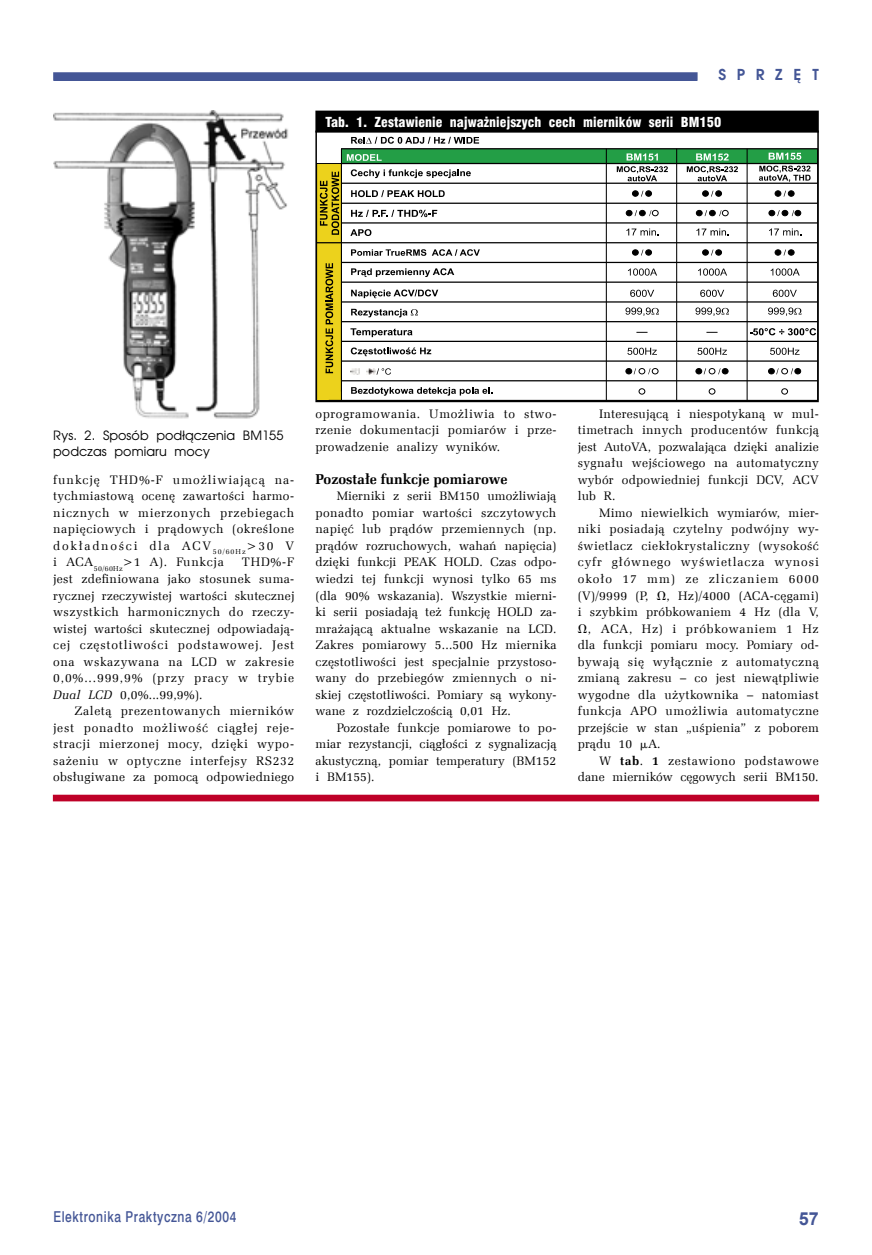
<style>
.page{position:relative;width:872px;height:1255px;background:#fff}
.page>*{position:absolute;margin:0;border:0;box-sizing:border-box;transform-origin:0 0}
.pnstrony{font:700 18px "Arial";color:#445696}
.elekprakt{font:15px "Swis 721 Md EU";letter-spacing:.05em;color:#445696;scale:.8 1}
.nagl_lewa_str{font:700 15px "Avalon";color:#445696}
.Head1{font:700 14.25px "Zapf Ellipt EU";color:#000}
.tab_nagl{font:13.5px "Swis 721 Blk Cn EU";letter-spacing:.005em;color:#fff}
.spis{font:12.75px/15.3px "Avalon";letter-spacing:.005em;color:#000}
.Body_text{font:12.3px/16.5px "Zapf Ellipt EU";letter-spacing:.015em;color:#000;text-align:justify}
.pnstrony-2{font:12.3px/16.5px "Zapf Ellipt EU";letter-spacing:.05em;color:#000;text-align:justify}
.s1{font-style:italic}
.s2{font-family:"Math With Greek"}
.s3{font-weight:700}
</style>
<div class="page">
<div style="left:54px;top:73px;width:643px;height:7px;background:#445696"></div>
<div style="left:53px;top:72px;width:644px;height:9px;border:2px solid #445696"></div>
<img style="left:53px;top:111px;width:235px;height:308px">
<div style="left:316px;top:163px;width:25px;height:237px;background:#ecd21c"></div>
<div style="left:341px;top:149px;width:476px;height:14px;background:#239e46"></div>
<div style="left:341px;top:149px;width:476px;height:15px;border:1px solid #000"></div>
<hr style="left:341px;top:183px;width:476px;height:1px;background:#000">
<hr style="left:341px;top:203px;width:476px;height:1px;background:#000">
<hr style="left:341px;top:223px;width:476px;height:1px;background:#000">
<hr style="left:341px;top:262px;width:476px;height:1px;background:#000">
<hr style="left:341px;top:282px;width:476px;height:1px;background:#000">
<hr style="left:341px;top:302px;width:476px;height:1px;background:#000">
<hr style="left:341px;top:321px;width:476px;height:1px;background:#000">
<hr style="left:341px;top:341px;width:476px;height:1px;background:#000">
<hr style="left:341px;top:361px;width:476px;height:1px;background:#000">
<hr style="left:341px;top:380px;width:476px;height:1px;background:#000">
<hr style="left:606px;top:149px;width:1px;height:251px;background:#000">
<svg style="left:617px;top:153px;width:21px;height:28px"></svg>
<svg style="left:632px;top:191px;width:6px;height:5px"></svg>
<svg style="left:626px;top:210px;width:11px;height:6px"></svg>
<svg style="left:626px;top:228px;width:11px;height:7px"></svg>
<svg style="left:632px;top:249px;width:6px;height:6px"></svg>
<svg style="left:628px;top:268px;width:10px;height:7px"></svg>
<svg style="left:630px;top:290px;width:8px;height:7px"></svg>
<svg style="left:625px;top:307px;width:13px;height:8px"></svg>
<svg style="left:627px;top:348px;width:11px;height:7px"></svg>
<svg style="left:626px;top:368px;width:10px;height:6px"></svg>
<svg style="left:638px;top:148px;width:177px;height:251px"></svg>
<svg style="left:351px;top:169px;width:120px;height:9px"></svg>
<svg style="left:351px;top:137px;width:128px;height:7px"></svg>
<svg style="left:351px;top:249px;width:75px;height:7px"></svg>
<svg style="left:432px;top:249px;width:48px;height:7px"></svg>
<svg style="left:351px;top:268px;width:103px;height:9px"></svg>
<svg style="left:351px;top:387px;width:141px;height:8px"></svg>
<hr style="left:316px;top:242px;width:501px;height:1px;background:#000">
<hr style="left:341px;top:149px;width:1px;height:242px;background:#000">
<svg style="left:347px;top:154px;width:35px;height:7px"></svg>
<svg style="left:351px;top:190px;width:94px;height:7px"></svg>
<svg style="left:350px;top:229px;width:21px;height:7px"></svg>
<svg style="left:351px;top:289px;width:87px;height:9px"></svg>
<svg style="left:351px;top:309px;width:67px;height:8px"></svg>
<svg style="left:351px;top:347px;width:80px;height:9px"></svg>
<svg style="left:350px;top:368px;width:9px;height:6px"></svg>
<svg style="left:366px;top:368px;width:25px;height:6px"></svg>
<svg style="left:320px;top:171px;width:19px;height:64px"></svg>
<svg style="left:325px;top:263px;width:8px;height:110px"></svg>
<svg style="left:351px;top:210px;width:86px;height:7px"></svg>
<svg style="left:350px;top:328px;width:62px;height:9px"></svg>
<svg style="left:749px;top:328px;width:66px;height:7px"></svg>
<div style="left:315px;top:130px;width:503px;height:272px;border:2px solid #000"></div>
<div style="left:316px;top:111px;width:502px;height:21px;background:#000"></div>
<div style="left:315px;top:111px;width:503px;height:22px;border:2px solid #000"></div>
<div style="left:53px;top:795px;width:765px;height:5px;background:#be0027"></div>
<div style="left:53px;top:795px;width:765px;height:6px;border:1px solid #be0027"></div>
<p class="nagl_lewa_str" style="left:718px;top:65px;width:102px">S P R Z Ę T</p>
<p class="tab_nagl" style="left:325px;top:113px;width:397px">Tab. 1. Zestawienie najważniejszych cech mierników serii BM150</p>
<p class="spis" style="left:53px;top:428px;width:232px">Rys. 2. Sposób podłączenia BM155 podczas pomiaru mocy</p>
<p class="pnstrony-2" style="left:53px;top:471px;width:243px">funkcję THD%-F umożliwiającą na&shy;tychmiastową ocenę zawartości harmo&shy;nicznych w mierzonych przebiegach napięciowych i prądowych (określone dokładności dla ACV<sub>50/60Hz</sub>&gt;30 V i ACA<sub>50/60Hz</sub>&gt;1 A). Funkcja</p>
<p class="pnstrony-2" style="left:53px;top:554px;width:243px;text-indent:189px">THD%-F jest zdefiniowana jako stosunek suma&shy;rycznej rzeczywistej wartości skutecznej wszystkich harmonicznych do rzeczy&shy;wistej wartości skutecznej odpowiadają&shy;cej częstotliwości podstawowej. Jest ona wskazywana na LCD w zakresie 0,0%...999,9% (przy pracy w trybie <span class="s1">Dual LCD</span> 0,0%...99,9%).</p>
<p class="Body_text" style="left:53px;top:702px;width:242px;text-indent:21px">Zaletą prezentowanych mierników jest ponadto możliwość ciągłej reje&shy;stracji mierzonej mocy, dzięki wypo&shy;sażeniu w optyczne interfejsy RS232 obsługiwane za pomocą odpowiedniego</p>
<p class="Body_text" style="left:315px;top:405px;width:242px">oprogramowania. Umożliwia to stwo&shy;rzenie dokumentacji pomiarów i prze&shy;prowadzenie analizy wyników.</p>
<p class="Head1" style="left:315px;top:470px;width:194px">Pozostałe funkcje pomiarowe</p>
<p class="Body_text" style="left:315px;top:488px;width:243px;text-indent:21px">Mierniki z serii BM150 umożliwiają ponadto pomiar wartości szczytowych napięć lub prądów przemiennych (np. prądów rozruchowych, wahań napięcia) dzięki funkcji PEAK HOLD. Czas odpo&shy;wiedzi tej funkcji wynosi tylko 65 ms (dla 90% wskazania). Wszystkie mierni&shy;ki serii posiadają też funkcję HOLD za&shy;mrażającą aktualne wskazanie na LCD.<br>Zakres pomiarowy 5...500 Hz miernika częstotliwości jest specjalnie przystoso&shy;wany do przebiegów zmiennych o ni&shy;skiej częstotliwości. Pomiary są wykony&shy;wane z rozdzielczością 0,01 Hz.</p>
<p class="Body_text" style="left:315px;top:719px;width:242px;text-indent:21px">Pozostałe funkcje pomiarowe to po&shy;miar rezystancji, ciągłości z sygnalizacją akustyczną, pomiar temperatury (BM152 i BM155).</p>
<p class="Body_text" style="left:578px;top:405px;width:243px;text-indent:21px">Interesującą i niespotykaną w mul&shy;timetrach innych producentów funkcją jest AutoVA, pozwalająca dzięki analizie sygnału wejściowego na automatyczny wybór odpowiedniej funkcji DCV, ACV lub R.</p>
<p class="Body_text" style="left:578px;top:504px;width:243px;text-indent:21px">Mimo niewielkich wymiarów, mier&shy;niki posiadają czytelny podwójny wy&shy;świetlacz ciekłokrystaliczny (wysokość cyfr głównego wyświetlacza wynosi około 17 mm) ze zliczaniem 6000 (V)/9999 (P, <span class="s2">V</span>, Hz)/4000 (ACA-cęgami) i szybkim próbkowaniem 4 Hz (dla V, <span class="s2">V</span>, ACA, Hz) i próbkowaniem 1 Hz dla funkcji pomiaru mocy. Pomiary od&shy;bywają się wyłącznie z automatyczną zmianą zakresu – co jest niewątpliwie wygodne dla użytkownika – natomiast funkcja APO umożliwia automatyczne przejście w stan „uśpienia” z poborem prądu 10 <span class="s2">m</span>A.</p>
<p class="Body_text" style="left:578px;top:752px;width:242px;text-align:right">W <span class="s3">tab</span>. <span class="s3">1</span> zestawiono podstawowe dane mierników cęgowych serii BM150.</p>
<p class="elekprakt" style="left:53px;top:1207px;width:230px">Elektronika Praktyczna 6/2004</p>
<p class="pnstrony" style="left:798px;top:1206px;width:22px">57</p>
</div>
